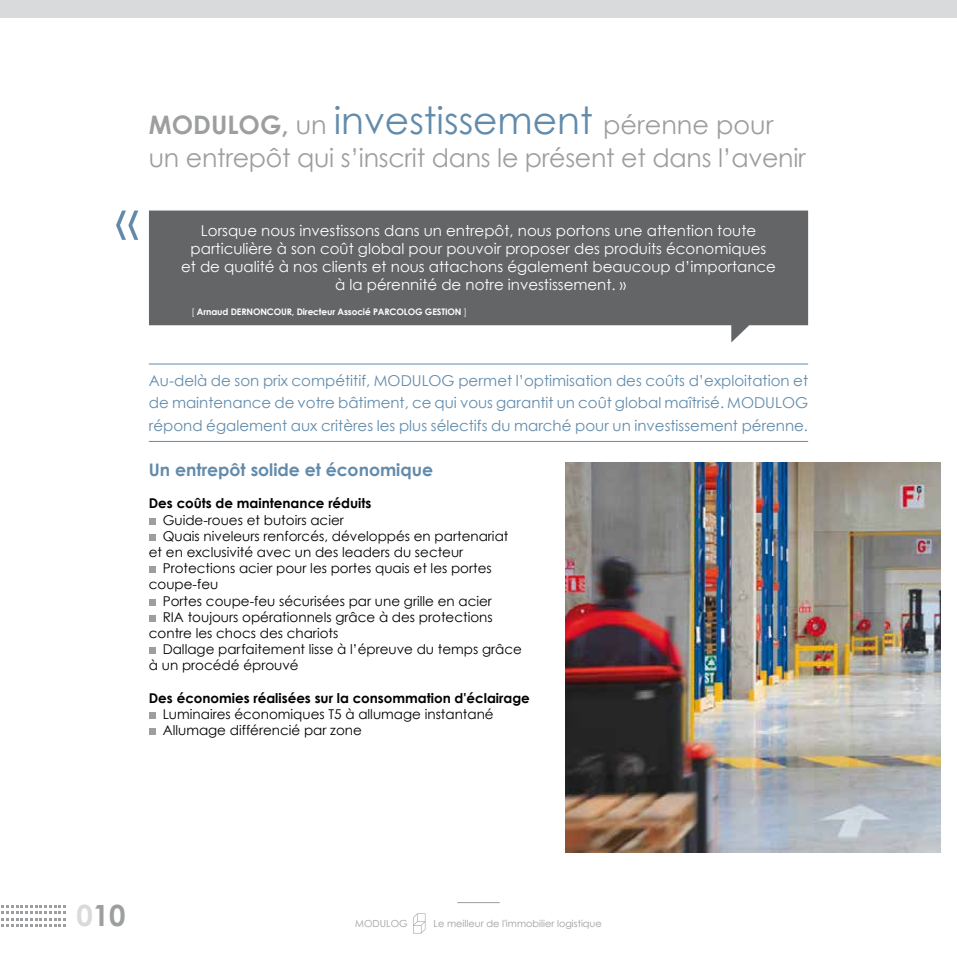
<style>
.page{position:relative;width:957px;height:957px;background:#fff}
.page>*{position:absolute;margin:0;border:0;box-sizing:border-box;transform-origin:0 0}
.t1{font:37.5px "Century Gothic";color:#628bab}
.t2{font:700 29.25px "Century Gothic";color:#9c9e9f}
.t3{font:25.5px "Century Gothic";letter-spacing:-.01em;color:#9c9e9f}
.t4{font:700 17.25px "Century Gothic";color:#628bab}
.t5{font:15px/18px "Century Gothic";color:#fff;text-align:center}
.t6{font:15px/22.5px "Century Gothic";color:#628bab;text-align:justify}
.t7{font:13.5px/16.2px "Century Gothic";color:#000}
.t8{font:700 13.5px "Century Gothic";color:#000}
.t9{font:9.75px "Century Gothic";color:#9c9e9f}
.t10{font:700 9px "Century Gothic";letter-spacing:-.015em;color:#fff}
.s1{font-weight:700;font-size:25.5px;color:#9c9e9f}
.s2{font-size:25.5px;color:#9c9e9f}
.s3{font-weight:400}
.s4{color:#d9dadb}
</style>
<div class="page">
<img style="left:566px;top:463px;width:374px;height:390px">
<svg style="left:149px;top:518px;width:6px;height:6px"></svg>
<div style="left:149px;top:534px;width:6px;height:7px;background:#9c9e9f"></div>
<svg style="left:149px;top:567px;width:6px;height:6px"></svg>
<svg style="left:149px;top:599px;width:6px;height:6px"></svg>
<div style="left:149px;top:615px;width:6px;height:7px;background:#9c9e9f"></div>
<svg style="left:149px;top:648px;width:6px;height:6px"></svg>
<div style="left:149px;top:712px;width:6px;height:7px;background:#9c9e9f"></div>
<svg style="left:149px;top:729px;width:6px;height:6px"></svg>
<div style="left:0;top:0;width:957px;height:17px;background:#d9dadb"></div>
<hr style="left:149px;top:364px;width:659px;height:1px;background:#628bab">
<hr style="left:149px;top:441px;width:659px;height:1px;background:#628bab">
<svg style="left:149px;top:210px;width:659px;height:132px;background:#78787a"></svg>
<svg style="left:116px;top:210px;width:22px;height:30px"></svg>
<svg style="left:2px;top:905px;width:64px;height:21px"></svg>
<hr style="left:457px;top:902px;width:43px;height:1px;background:#9c9e9f">
<svg style="left:413px;top:913px;width:12px;height:20px"></svg>
<h1 class="t1" style="left:149px;top:98px;width:626px"><span class="s1">MODULOG,</span> <span class="s2">un</span> investissement <span class="s2">pérenne pour</span></h1>
<h3 class="t3" style="left:149px;top:143px;width:658px">un entrepôt qui s’inscrit dans le présent et dans l’avenir</h3>
<p class="t5" style="left:181px;top:221px;width:596px">Lorsque nous investissons dans un entrepôt, nous portons une attention toute particulière à son coût global pour pouvoir proposer des produits économiques<br>et de qualité à nos clients et nous attachons également beaucoup d’importance à la pérennité de notre investissement. »</p>
<p class="t10" style="left:191px;top:306px;width:189px"><span class="s3">[</span> Arnaud DERN ONCOUR, Directeur Associé PARC</p>
<p class="t10" style="left:396px;top:306px;width:41px">OLOG GESTI</p>
<p class="t10" style="left:447px;top:306px;width:21px">ON <span class="s3">]</span></p>
<p class="t6" style="left:149px;top:369px;width:661px">Au-delà de son prix compétitif, MODULOG permet l’optimisation des coûts d’exploitation et de maintenance de votre bâtiment, ce qui vous garantit un coût global maîtrisé. MODULOG répond également aux critères les plus sélectifs du marché pour un investissement pérenne.</p>
<p class="t4" style="left:149px;top:459px;width:286px">Un entrepôt solide et économique</p>
<p class="t8" style="left:149px;top:495px;width:224px">Des coûts de maintenance réduits</p>
<p class="t7" style="left:163px;top:511px;width:183px">Guide-roues et butoirs acier</p>
<p class="t7" style="left:163px;top:527px;width:347px">Quais niveleurs renforcés, développés en partenariat</p>
<p class="t7" style="left:149px;top:544px;width:316px">et en exclusivité avec un des leaders du secteur</p>
<p class="t7" style="left:163px;top:560px;width:331px">Protections acier pour les portes quais et les portes</p>
<p class="t7" style="left:149px;top:576px;width:71px">coupe-feu</p>
<p class="t7" style="left:163px;top:592px;width:331px">Portes coupe-feu sécurisées par une grille en acier</p>
<p class="t7" style="left:163px;top:608px;width:331px">RIA toujours opérationnels grâce à des protections</p>
<p class="t7" style="left:149px;top:625px;width:191px">contre les chocs des chariots</p>
<p class="t7" style="left:163px;top:641px;width:361px">Dallage parfaitement lisse à l’épreuve du temps grâce</p>
<p class="t7" style="left:149px;top:657px;width:151px">à un procédé éprouvé</p>
<p class="t8" style="left:149px;top:689px;width:382px">Des économies réalisées sur la consommation d'éclairage</p>
<p class="t7" style="left:163px;top:706px;width:332px">Luminaires économiques T5 à allumage instantané<br>Allumage différencié par zone</p>
<h2 class="t2" style="left:77px;top:897px;width:51px"><span class="s4">0</span>10</h2>
<p class="t9" style="left:355px;top:917px;width:54px">MODULOG</p>
<p class="t9" style="left:433px;top:917px;width:170px">Le meilleur de l'immobilier logistique</p>
</div>
